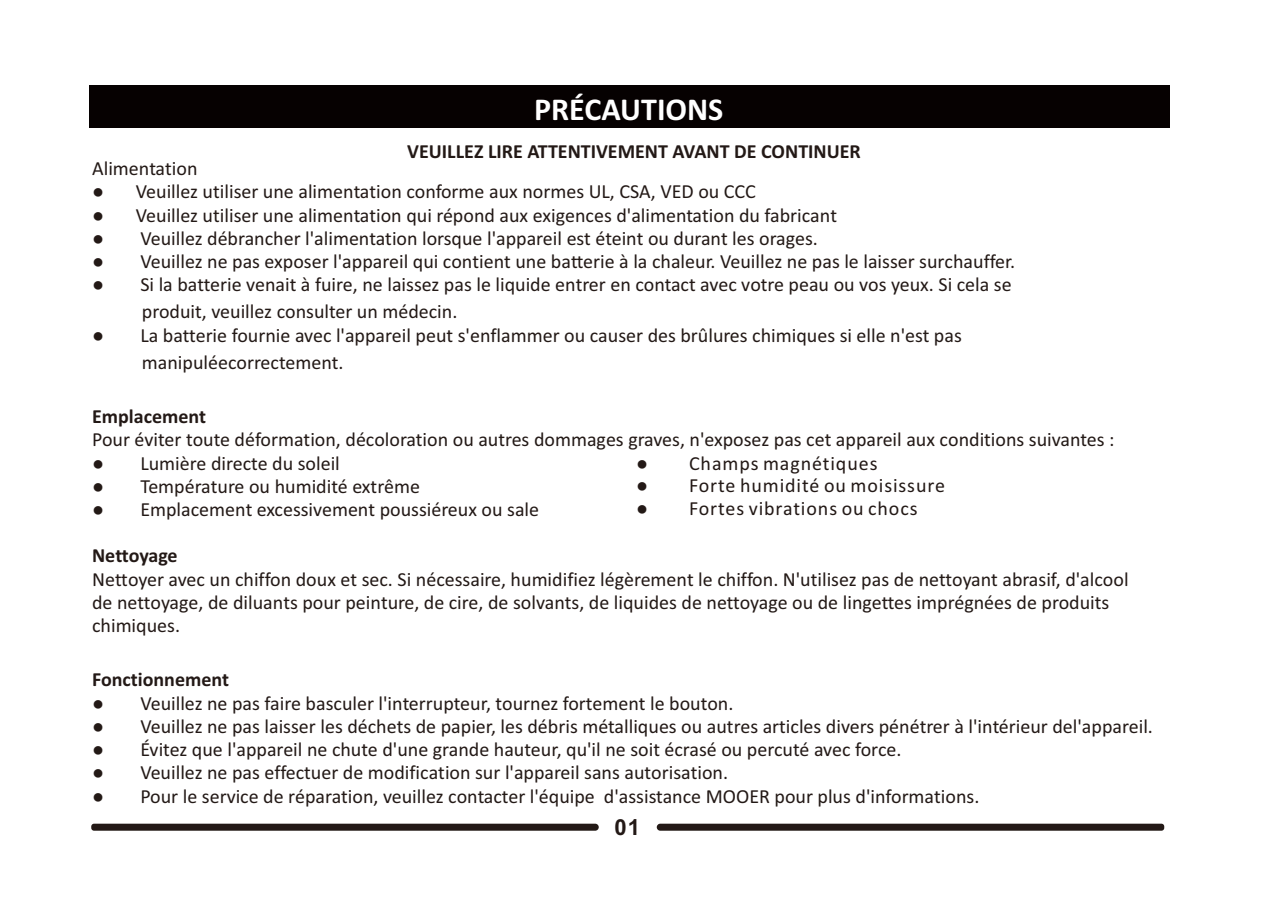
<style>
.page{position:relative;width:1263px;height:912px;background:#fff}
.page>*{position:absolute;margin:0;border:0;box-sizing:border-box;transform-origin:0 0}
.t1{font:700 32px "Calibri";color:#fff}
.t2{font:700 22px "Arial";color:#231916}
.t3{font:20px/27.2px "Calibri";color:#231916}
.t4{font:700 20px "Calibri";color:#231916}
.t5{font:20px "Calibri";letter-spacing:.045em;color:#231916}
</style>
<div class="page">
<div style="left:89px;top:85px;width:1080px;height:43px;background:#060101"></div>
<div style="left:91px;top:823px;width:508px;height:7px;background:#231916;border-radius:3px"></div>
<div style="left:657px;top:823px;width:507px;height:7px;background:#231916;border-radius:3px"></div>
<h1 class="t1" style="left:534px;top:95px;width:191px">PRÉCAUTIONS</h1>
<p class="t4" style="left:407px;top:143px;width:455px">VEUILLEZ LIRE ATTENTIVEMENT AVANT DE CONTINUER</p>
<p class="t3" style="left:92px;top:156px;width:107px">Alimentation</p>
<p class="t3" style="left:92px;top:180px;width:665px">● Veuillez utiliser une alimentation conforme aux normes UL, CSA, VED ou CCC</p>
<p class="t3" style="left:92px;top:203px;width:746px">● Veuillez utiliser une alimentation qui répond aux exigences d'alimentation du fabricant</p>
<p class="t3" style="left:92px;top:226px;width:727px">● Veuillez débrancher l'alimentation lorsque l'appareil est éteint ou durant les orages.</p>
<p class="t3" style="left:92px;top:249px;width:924px">● Veuillez ne pas exposer l'appareil qui contient une batterie à la chaleur. Veuillez ne pas le laisser surchauffer.</p>
<p class="t3" style="left:142px;top:272px;width:871px;text-indent:-50px">● Si la batterie venait à fuire, ne laissez pas le liquide entrer en contact avec votre peau ou vos yeux. Si cela se produit, veuillez consulter un médecin.</p>
<p class="t3" style="left:142px;top:323px;width:821px;text-indent:-50px">● La batterie fournie avec l'appareil peut s'enflammer ou causer des brûlures chimiques si elle n'est pas manipuléecorrectement.</p>
<p class="t4" style="left:92px;top:408px;width:116px">Emplacement</p>
<p class="t3" style="left:92px;top:427px;width:1024px">Pour éviter toute déformation, décoloration ou autres dommages graves, n'exposez pas cet appareil aux conditions suivantes :</p>
<p class="t3" style="left:92px;top:451px;width:249px">● Lumière directe du soleil</p>
<p class="t3" style="left:92px;top:474px;width:329px">● Température ou humidité extrême</p>
<p class="t3" style="left:92px;top:497px;width:448px">● Emplacement excessivement poussiéreux ou sale</p>
<p class="t4" style="left:92px;top:547px;width:87px">Nettoyage</p>
<p class="t3" style="left:92px;top:569px;width:1038px;line-height:23.2px">Nettoyer avec un chiffon doux et sec. Si nécessaire, humidifiez légèrement le chiffon. N'utilisez pas de nettoyant abrasif, d'alcool de nettoyage, de diluants pour peinture, de cire, de solvants, de liquides de nettoyage ou de lingettes imprégnées de produits chimiques.</p>
<p class="t4" style="left:92px;top:671px;width:139px">Fonctionnement</p>
<p class="t3" style="left:92px;top:690px;width:643px">● Veuillez ne pas faire basculer l'interrupteur, tournez fortement le bouton.</p>
<p class="t3" style="left:92px;top:714px;width:1062px">● Veuillez ne pas laisser les déchets de papier, les débris métalliques ou autres articles divers pénétrer à l'intérieur del'appareil.</p>
<p class="t3" style="left:92px;top:737px;width:811px">● Évitez que l'appareil ne chute d'une grande hauteur, qu'il ne soit écrasé ou percuté avec force.</p>
<p class="t3" style="left:92px;top:760px;width:637px">● Veuillez ne pas effectuer de modification sur l'appareil sans autorisation.</p>
<p class="t3" style="left:92px;top:783px;width:889px">● Pour le service de réparation, veuillez contacter l'équipe d'assistance MOOER pour plus d'informations.</p>
<p class="t5" style="left:636px;top:454px;width:243px">● Champs magnétiques</p>
<p class="t5" style="left:636px;top:477px;width:310px">● Forte humidité ou moisissure</p>
<p class="t5" style="left:636px;top:499px;width:283px">● Fortes vibrations ou chocs</p>
<p class="t2" style="left:614px;top:818px;width:27px">01</p>
</div>
